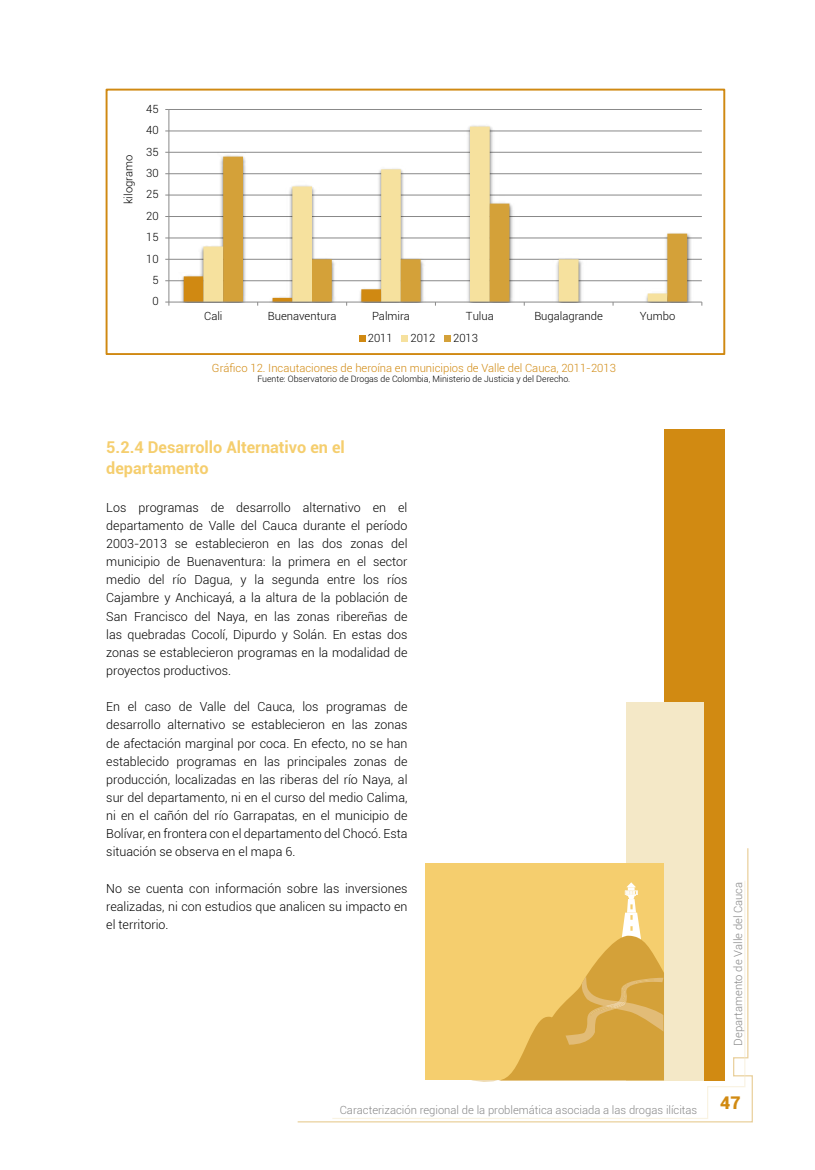
<style>
.page{position:relative;width:815px;height:1170px;background:#fff}
.page>*{position:absolute;margin:0;border:0;box-sizing:border-box;transform-origin:0 0}
.t1{font:900 17.5px "Roboto";color:#d18a12}
.t2{font:700 16.25px/21.2px "Roboto";color:#f5ce6e}
.t3{font:300 12.5px/18.1px "Roboto";color:#000;text-align:justify}
.t4{font:300 11.25px "Roboto";color:#878787}
.t5{font:300 11.25px "Roboto";letter-spacing:.005em;color:#000}
.t6{font:300 11.25px "Roboto";color:#d18a12}
.t7{font:300 8.75px "Roboto";color:#000}
</style>
<div class="page">
<svg style="left:297px;top:848px;width:456px;height:274px"></svg>
<svg style="left:331px;top:879px;width:415px;height:240px"></svg>
<hr style="left:169px;top:280px;width:533px;height:1px;background:#898989">
<hr style="left:169px;top:259px;width:533px;height:1px;background:#898989">
<hr style="left:169px;top:238px;width:533px;height:1px;background:#898989">
<hr style="left:169px;top:216px;width:533px;height:1px;background:#898989">
<hr style="left:169px;top:195px;width:533px;height:1px;background:#898989">
<hr style="left:169px;top:173px;width:533px;height:1px;background:#898989">
<hr style="left:169px;top:152px;width:533px;height:1px;background:#898989">
<hr style="left:169px;top:131px;width:533px;height:1px;background:#898989">
<hr style="left:169px;top:109px;width:533px;height:1px;background:#898989">
<img style="left:178px;top:275px;width:20px;height:27px">
<svg style="left:203px;top:127px;width:464px;height:149px"></svg>
<svg style="left:223px;top:157px;width:464px;height:145px"></svg>
<hr style="left:169px;top:109px;width:1px;height:193px;background:#898989">
<hr style="left:169px;top:302px;width:533px;height:1px;background:#898989">
<svg style="left:184px;top:276px;width:197px;height:29px"></svg>
<svg style="left:359px;top:335px;width:6px;height:6px"></svg>
<svg style="left:402px;top:335px;width:6px;height:6px"></svg>
<svg style="left:444px;top:335px;width:6px;height:6px"></svg>
<div style="left:106px;top:89px;width:619px;height:266px;border:2px solid #d08912"></div>
<div style="left:665px;top:429px;width:60px;height:651px;background:#d18a12"></div>
<div style="left:626px;top:702px;width:77px;height:378px;background:#f4e8c7"></div>
<div style="left:425px;top:863px;width:239px;height:216px;background:#f5ce6e"></div>
<svg style="left:471px;top:882px;width:193px;height:200px"></svg>
<p class="t5" style="left:146px;top:101px;width:14px">45</p>
<p class="t5" style="left:121px;top:204px;width:51px;rotate:-90deg">kilogramo</p>
<p class="t5" style="left:146px;top:122px;width:14px">40</p>
<p class="t5" style="left:146px;top:144px;width:14px">35</p>
<p class="t5" style="left:146px;top:165px;width:14px">30</p>
<p class="t5" style="left:146px;top:187px;width:14px">25</p>
<p class="t5" style="left:146px;top:208px;width:14px">20</p>
<p class="t5" style="left:146px;top:229px;width:14px">15</p>
<p class="t5" style="left:146px;top:251px;width:14px">10</p>
<p class="t5" style="left:152px;top:272px;width:8px">5</p>
<p class="t5" style="left:152px;top:293px;width:8px">0</p>
<p class="t5" style="left:204px;top:308px;width:20px">Cali</p>
<p class="t5" style="left:268px;top:308px;width:70px">Buenaventura</p>
<p class="t5" style="left:372px;top:308px;width:40px">Palmira</p>
<p class="t5" style="left:466px;top:308px;width:29px">Tulua</p>
<p class="t5" style="left:534px;top:308px;width:70px">Bugalagrande</p>
<p class="t5" style="left:640px;top:308px;width:37px">Yumbo</p>
<p class="t5" style="left:368px;top:330px;width:26px">2011</p>
<p class="t5" style="left:410px;top:330px;width:26px">2012</p>
<p class="t5" style="left:453px;top:330px;width:26px">2013</p>
<p class="t6" style="left:212px;top:360px;width:405px">Gráfico 12. Incautaciones de heroína en municipios de Valle del Cauca, 2011-2013</p>
<p class="t7" style="left:258px;top:373px;width:314px">Fuente: Observatorio de Drogas de Colombia, Ministerio de Justicia y del Derecho.</p>
<h2 class="t2" style="left:106px;top:436px;width:240px">5.2.4 Desarrollo Alternativo en el departamento</h2>
<p class="t3" style="left:106px;top:498px;width:303px">Los programas de desarrollo alternativo en el departamento de Valle del Cauca durante el período 2003-2013 se establecieron en las dos zonas del municipio de Buenaventura: la primera en el sector medio del río Dagua, y la segunda entre los ríos Cajambre y Anchicayá, a la altura de la población de San Francisco del Naya, en las zonas ribereñas de las quebradas Cocolí, Dipurdo y Solán. En estas dos zonas se establecieron programas en la modalidad de proyectos productivos.</p>
<p class="t3" style="left:106px;top:697px;width:303px">En el caso de Valle del Cauca, los programas de desarrollo alternativo se establecieron en las zonas de afectación marginal por coca. En efecto, no se han establecido programas en las principales zonas de producción, localizadas en las riberas del río Naya, al sur del departamento, ni en el curso del medio Calima, ni en el cañón del río Garrapatas, en el municipio de Bolívar, en frontera con el departamento del Chocó. Esta situación se observa en el mapa 6.</p>
<p class="t3" style="left:106px;top:878px;width:303px">No se cuenta con información sobre las inversiones realizadas, ni con estudios que analicen su impacto en el territorio.</p>
<p class="t4" style="left:340px;top:1101px;width:359px">Caracterización regional de la problemática asociada a las drogas ilícitas</p>
<p class="t4" style="left:730px;top:1045px;width:165px;rotate:-90deg">Departamento de Valle del Cauca</p>
<h1 class="t1" style="left:720px;top:1089px;width:22px">47</h1>
</div>
